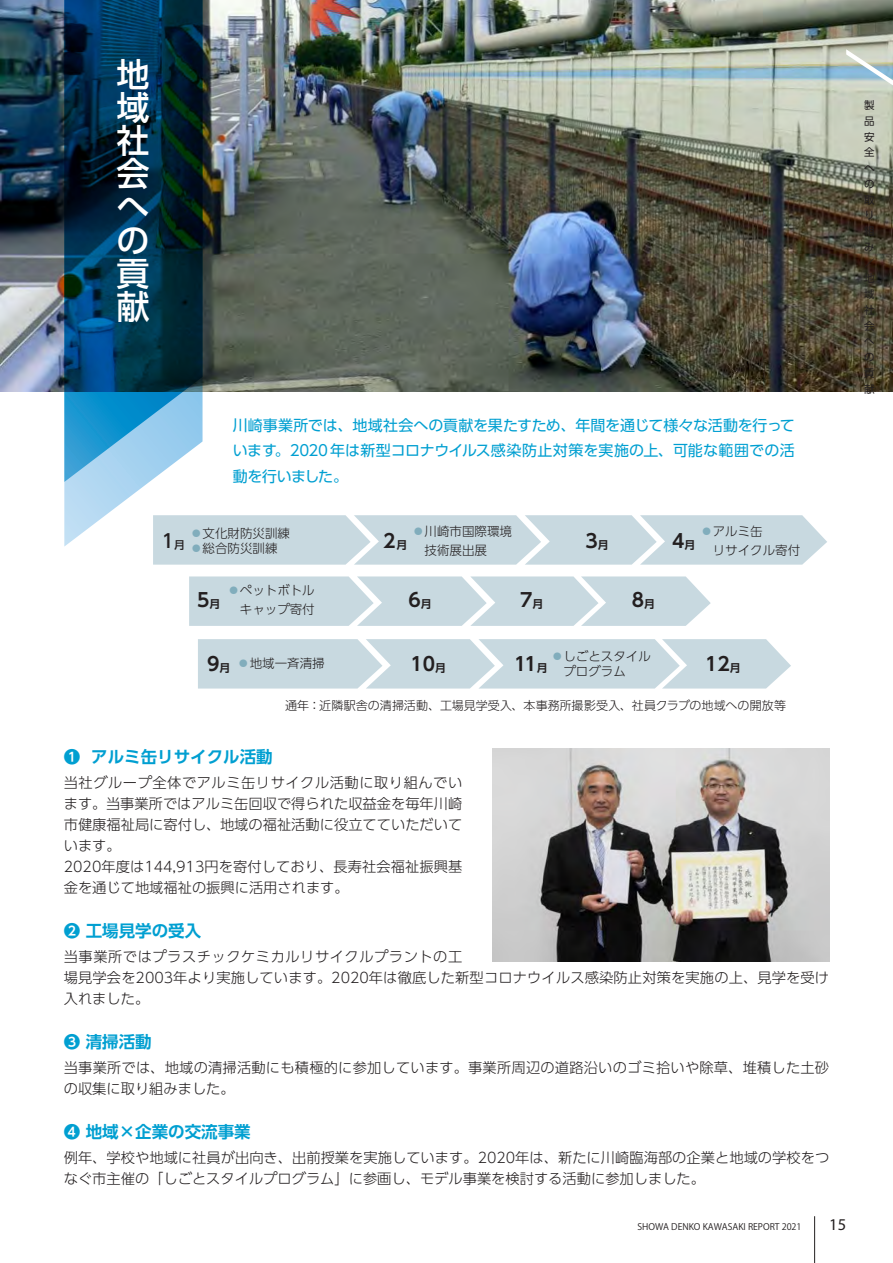
<style>
.page{position:relative;width:893px;height:1263px;background:#fff}
.page>*{position:absolute;margin:0;border:0;box-sizing:border-box;transform-origin:0 0}
.t1{font:500 33px/33px "UD Shin Go Pr 6 N";color:#fff;text-align:justify}
.t2{font:700 18.75px "UD Shin Go Pr 6 N De";color:#231f20}
.t3{font:500 18.75px "UD Shin Go Pr 6 N";color:#231f20}
.t4{font:700 16.5px "UD Shin Go Pr 6 N De";color:#009fd1}
.t5{font:16.5px "Myriad Pro";color:#231f20}
.t6{font:15px/25.5px "UD Shin Go Pr 6 N";letter-spacing:-.01em;color:#009fd1;text-align:justify}
.t7{font:300 14.25px/21px "UD Shin Go Pr 6 N";color:#231f20}
.t8{font:300 12.45px/18.8px "UD Shin Go Pr 6 N";color:#231f20}
.t9{font:300 12px "UD Shin Go Pr 6 N";letter-spacing:.005em;color:#231f20}
.t10{font:10.5px/15.8px "UD Shin Go Pr 6 N";color:#231f20;text-align:justify}
.t11{font:9px "Koz Go Pr 6 N";color:#231f20}
.s1{font-size:10.95px}
.s2{color:#81adbc}
</style>
<div class="page">
<hr style="left:814px;top:1216px;width:1px;height:47px;background:#231f20">
<img style="left:0;top:0;width:893px;height:391px">
<svg style="left:64px;top:482px;width:85px;height:65px"></svg>
<svg style="left:64px;top:0;width:139px;height:482px"></svg>
<svg style="left:189px;top:576px;width:522px;height:50px"></svg>
<svg style="left:153px;top:515px;width:674px;height:50px"></svg>
<div style="left:198px;top:639px;width:593px;height:49px;background:#c8d9e0"></div>
<svg style="left:846px;top:49px;width:47px;height:36px"></svg>
<img style="left:492px;top:748px;width:337px;height:213px">
<h1 class="t1" style="left:116px;top:57px;width:34px">地域社会への貢献</h1>
<p class="t6" style="left:233px;top:412px;width:563px">川崎事業所では、地域社会への貢献を果たすため、年間を通じて様々な活動を行っています。2020年は新型コロナウイルス感染防止対策を実施の上、可能な範囲での活動を行いました。</p>
<h2 class="t3" style="left:162px;top:526px;width:25px">1<span class="s1">月</span></h2>
<p class="t8" style="left:190px;top:525px;width:101px;line-height:15px"><span class="s2">⃝</span>文化財防災訓練<span class="s2">⃝</span>総合防災訓練</p>
<p class="t8" style="left:412px;top:521px;width:101px"><span class="s2">⃝</span>川崎市国際環境　技術展出展</p>
<h2 class="t2" style="left:585px;top:525px;width:25px">3<span class="s1">月</span></h2>
<p class="t8" style="left:700px;top:521px;width:101px"><span class="s2">⃝</span>アルミ缶<br>　リサイクル寄付</p>
<h2 class="t2" style="left:383px;top:526px;width:26px">2<span class="s1">月</span></h2>
<h2 class="t2" style="left:672px;top:526px;width:25px">4<span class="s1">月</span></h2>
<p class="t8" style="left:227px;top:581px;width:89px"><span class="s2">⃝</span>ペットボトル　キャップ寄付</p>
<h2 class="t2" style="left:197px;top:585px;width:25px">5<span class="s1">月</span></h2>
<h2 class="t2" style="left:409px;top:585px;width:25px">6<span class="s1">月</span></h2>
<h2 class="t2" style="left:520px;top:585px;width:25px">7<span class="s1">月</span></h2>
<h2 class="t2" style="left:632px;top:585px;width:25px">8<span class="s1">月</span></h2>
<h2 class="t2" style="left:207px;top:649px;width:25px">9<span class="s1">月</span></h2>
<p class="t8" style="left:237px;top:654px;width:89px"><span class="s2">⃝</span>地域一斉清掃</p>
<p class="t8" style="left:551px;top:649px;width:101px;line-height:15px"><span class="s2">⃝</span>しごとスタイル　プログラム</p>
<h2 class="t2" style="left:410px;top:649px;width:37px">10<span class="s1">月</span></h2>
<h2 class="t2" style="left:514px;top:649px;width:35px">11<span class="s1">月</span></h2>
<h2 class="t2" style="left:705px;top:649px;width:37px">12<span class="s1">月</span></h2>
<p class="t9" style="left:285px;top:696px;width:503px">通年：近隣駅舎の清掃活動、工場見学受入、本事務所撮影受入、社員クラブの地域への開放等</p>
<p class="t4" style="left:64px;top:743px;width:210px">❶ アルミ缶リサイクル活動</p>
<p class="t7" style="left:64px;top:771px;width:400px">当社グループ全体でアルミ缶リサイクル活動に取り組んでいます。当事業所ではアルミ缶回収で得られた収益金を毎年川崎市健康福祉局に寄付し、地域の福祉活動に役立てていただいています。<br>2020年度は144,913円を寄付しており、長寿社会福祉振興基金を通じて地域福祉の振興に活用されます。</p>
<p class="t4" style="left:64px;top:917px;width:139px">❷ 工場見学の受入</p>
<p class="t7" style="left:64px;top:945px;width:767px">当事業所ではプラスチックケミカルリサイクルプラントの工<br>場見学会を2003年より実施しています。2020年は徹底した新型コロナウイルス感染防止対策を実施の上、見学を受け入れました。</p>
<p class="t4" style="left:64px;top:1028px;width:89px">❸ 清掃活動</p>
<p class="t7" style="left:64px;top:1056px;width:767px">当事業所では、地域の清掃活動にも積極的に参加しています。事業所周辺の道路沿いのゴミ拾いや除草、堆積した土砂の収集に取り組みました。</p>
<p class="t4" style="left:64px;top:1118px;width:188px">❹ 地域×企業の交流事業</p>
<p class="t7" style="left:64px;top:1146px;width:767px">例年、学校や地域に社員が出向き、出前授業を実施しています。2020年は、新たに川崎臨海部の企業と地域の学校をつなぐ市主催の「しごとスタイルプログラム」に参画し、モデル事業を検討する活動に参加しました。</p>
<p class="t11" style="left:637px;top:1221px;width:166px">SHOWA DENKO KAWASAKI REPORT 2021</p>
<p class="t5" style="left:829px;top:1214px;width:18px">15</p>
<p class="t10" style="left:864px;top:97px;width:12px">製品安全への取り</p>
<p class="t10" style="left:864px;top:239px;width:11px">み</p>
<p class="t10" style="left:864px;top:270px;width:12px">地域社会への貢献</p>
</div>
